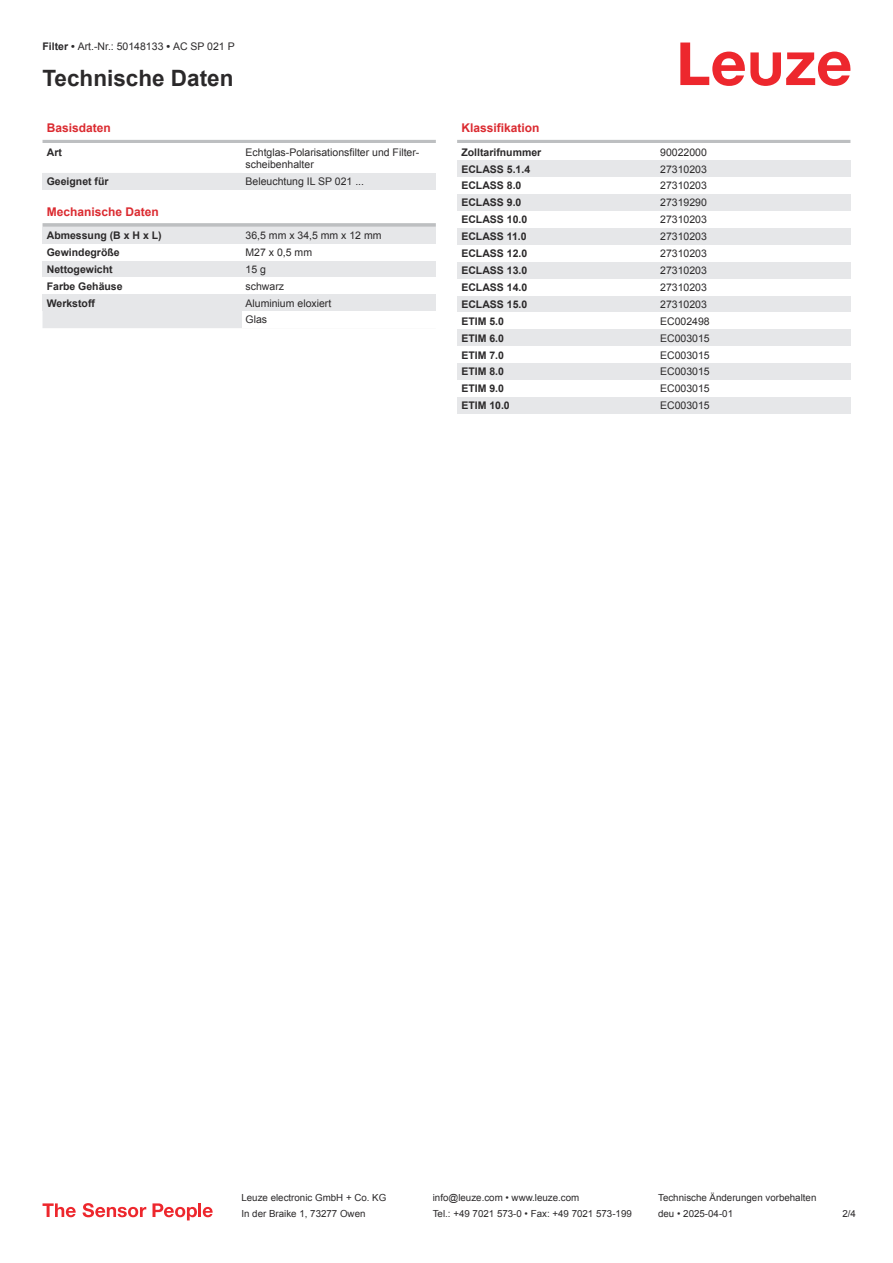
<style>
.page{position:relative;width:893px;height:1263px;background:#fff}
.page>*{position:absolute;margin:0;border:0;box-sizing:border-box;transform-origin:0 0}
.t1{font:700 22.5px "Arial";color:#2b292a}
.t2{font:700 12px "Arial";color:#db2a30}
.t3{font:10.5px/12.6px "Arial";color:#2b292a}
.t4{font:700 10.5px "Arial";color:#2b292a}
.t5{font:9.75px "Arial";color:#2b292a}
.s1{font-weight:700}
</style>
<div class="page">
<svg style="left:680px;top:43px;width:170px;height:43px"></svg>
<div style="left:43px;top:311px;width:199px;height:17px;background:#e6e7e9"></div>
<hr style="left:43px;top:140px;width:393px;height:3px;background:#bdbfc1">
<div style="left:43px;top:173px;width:199px;height:17px;background:#e6e7e9"></div>
<div style="left:242px;top:173px;width:194px;height:17px;background:#e6e7e9"></div>
<hr style="left:43px;top:223px;width:393px;height:4px;background:#c6c8c9">
<div style="left:43px;top:227px;width:199px;height:17px;background:#e6e7e9"></div>
<div style="left:242px;top:227px;width:194px;height:17px;background:#e6e7e9"></div>
<div style="left:43px;top:261px;width:199px;height:16px;background:#e6e7e9"></div>
<div style="left:242px;top:261px;width:194px;height:16px;background:#e6e7e9"></div>
<div style="left:43px;top:294px;width:199px;height:17px;background:#e6e7e9"></div>
<div style="left:242px;top:294px;width:194px;height:17px;background:#e6e7e9"></div>
<hr style="left:457px;top:140px;width:393px;height:3px;background:#bdbfc1">
<div style="left:457px;top:160px;width:200px;height:17px;background:#e6e7e9"></div>
<div style="left:657px;top:160px;width:193px;height:17px;background:#e6e7e9"></div>
<div style="left:457px;top:194px;width:200px;height:17px;background:#e6e7e9"></div>
<div style="left:657px;top:194px;width:193px;height:17px;background:#e6e7e9"></div>
<div style="left:457px;top:228px;width:200px;height:17px;background:#e6e7e9"></div>
<div style="left:657px;top:228px;width:193px;height:17px;background:#e6e7e9"></div>
<div style="left:457px;top:262px;width:200px;height:17px;background:#e6e7e9"></div>
<div style="left:657px;top:262px;width:193px;height:17px;background:#e6e7e9"></div>
<div style="left:457px;top:296px;width:200px;height:16px;background:#e6e7e9"></div>
<div style="left:657px;top:296px;width:193px;height:16px;background:#e6e7e9"></div>
<div style="left:457px;top:329px;width:200px;height:17px;background:#e6e7e9"></div>
<div style="left:657px;top:329px;width:193px;height:17px;background:#e6e7e9"></div>
<div style="left:457px;top:363px;width:200px;height:17px;background:#e6e7e9"></div>
<div style="left:657px;top:363px;width:193px;height:17px;background:#e6e7e9"></div>
<div style="left:457px;top:397px;width:200px;height:17px;background:#e6e7e9"></div>
<div style="left:657px;top:397px;width:193px;height:17px;background:#e6e7e9"></div>
<svg style="left:43px;top:1203px;width:33px;height:14px"></svg>
<svg style="left:83px;top:1203px;width:63px;height:14px"></svg>
<svg style="left:153px;top:1203px;width:44px;height:17px"></svg>
<hr style="left:198px;top:1203px;width:3px;height:14px;background:#ed272d">
<svg style="left:203px;top:1207px;width:10px;height:10px"></svg>
<p class="t3" style="left:43px;top:41px;width:194px"><span class="s1">Filter •</span> Art.-Nr.: 50148133 <span class="s1">•</span> AC SP 021 P</p>
<h1 class="t1" style="left:43px;top:70px;width:192px">Technische Daten</h1>
<p class="t2" style="left:47px;top:123px;width:66px">Basisdaten</p>
<p class="t4" style="left:47px;top:148px;width:17px">Art</p>
<p class="t3" style="left:246px;top:147px;width:175px">Echtglas-Polarisationsfilter und Filter&shy;scheibenhalter</p>
<p class="t4" style="left:47px;top:177px;width:63px">Geeignet für</p>
<p class="t3" style="left:246px;top:176px;width:120px">Beleuchtung IL SP 021 ...</p>
<p class="t2" style="left:47px;top:207px;width:114px">Mechanische Daten</p>
<p class="t4" style="left:47px;top:231px;width:116px">Abmessung (B x H x L)</p>
<p class="t3" style="left:246px;top:230px;width:137px">36,5 mm x 34,5 mm x 12 mm</p>
<p class="t4" style="left:47px;top:248px;width:74px">Gewindegröße</p>
<p class="t3" style="left:246px;top:247px;width:68px">M27 x 0,5 mm</p>
<p class="t4" style="left:47px;top:265px;width:67px">Nettogewicht</p>
<p class="t3" style="left:246px;top:264px;width:22px">15 g</p>
<p class="t4" style="left:47px;top:282px;width:77px">Farbe Gehäuse</p>
<p class="t3" style="left:246px;top:281px;width:40px">schwarz</p>
<p class="t4" style="left:47px;top:299px;width:50px">Werkstoff</p>
<p class="t3" style="left:246px;top:295px;width:87px;line-height:17px">Aluminium eloxiert<br>Glas</p>
<p class="t2" style="left:461px;top:123px;width:80px">Klassifikation</p>
<p class="t4" style="left:461px;top:148px;width:81px">Zolltarifnummer</p>
<p class="t3" style="left:660px;top:147px;width:48px">90022000</p>
<p class="t4" style="left:461px;top:165px;width:70px">ECLASS 5.1.4</p>
<p class="t3" style="left:660px;top:164px;width:48px">27310203</p>
<p class="t4" style="left:461px;top:182px;width:62px">ECLASS 8.0</p>
<p class="t3" style="left:660px;top:180px;width:48px">27310203</p>
<p class="t4" style="left:461px;top:199px;width:62px">ECLASS 9.0</p>
<p class="t3" style="left:660px;top:197px;width:48px">27319290</p>
<p class="t4" style="left:461px;top:216px;width:67px">ECLASS 10.0</p>
<p class="t3" style="left:660px;top:214px;width:48px">27310203</p>
<p class="t4" style="left:461px;top:233px;width:67px">ECLASS 11.0</p>
<p class="t3" style="left:660px;top:231px;width:48px">27310203</p>
<p class="t4" style="left:461px;top:249px;width:67px">ECLASS 12.0</p>
<p class="t3" style="left:660px;top:248px;width:48px">27310203</p>
<p class="t4" style="left:461px;top:266px;width:67px">ECLASS 13.0</p>
<p class="t3" style="left:660px;top:265px;width:48px">27310203</p>
<p class="t4" style="left:461px;top:283px;width:67px">ECLASS 14.0</p>
<p class="t3" style="left:660px;top:282px;width:48px">27310203</p>
<p class="t4" style="left:461px;top:300px;width:67px">ECLASS 15.0</p>
<p class="t3" style="left:660px;top:299px;width:48px">27310203</p>
<p class="t4" style="left:461px;top:317px;width:44px">ETIM 5.0</p>
<p class="t3" style="left:660px;top:316px;width:51px">EC002498</p>
<p class="t4" style="left:461px;top:334px;width:44px">ETIM 6.0</p>
<p class="t3" style="left:660px;top:333px;width:51px">EC003015</p>
<p class="t4" style="left:461px;top:351px;width:44px">ETIM 7.0</p>
<p class="t3" style="left:660px;top:349px;width:51px">EC003015</p>
<p class="t4" style="left:461px;top:368px;width:44px">ETIM 8.0</p>
<p class="t3" style="left:660px;top:366px;width:51px">EC003015</p>
<p class="t4" style="left:461px;top:385px;width:44px">ETIM 9.0</p>
<p class="t3" style="left:660px;top:383px;width:51px">EC003015</p>
<p class="t4" style="left:461px;top:402px;width:50px">ETIM 10.0</p>
<p class="t3" style="left:660px;top:400px;width:51px">EC003015</p>
<p class="t5" style="left:241px;top:1194px;width:146px">Leuze electronic GmbH + Co. KG</p>
<p class="t5" style="left:433px;top:1194px;width:148px">info@leuze.com • www.leuze.com</p>
<p class="t5" style="left:658px;top:1194px;width:160px">Technische Änderungen vorbehalten</p>
<p class="t5" style="left:241px;top:1210px;width:126px">In der Braike 1, 73277 Owen</p>
<p class="t5" style="left:433px;top:1210px;width:201px">Tel.: +49 7021 573-0 • Fax: +49 7021 573-199</p>
<p class="t5" style="left:658px;top:1210px;width:76px">deu • 2025-04-01</p>
<p class="t5" style="left:842px;top:1210px;width:15px">2 /4</p>
</div>
